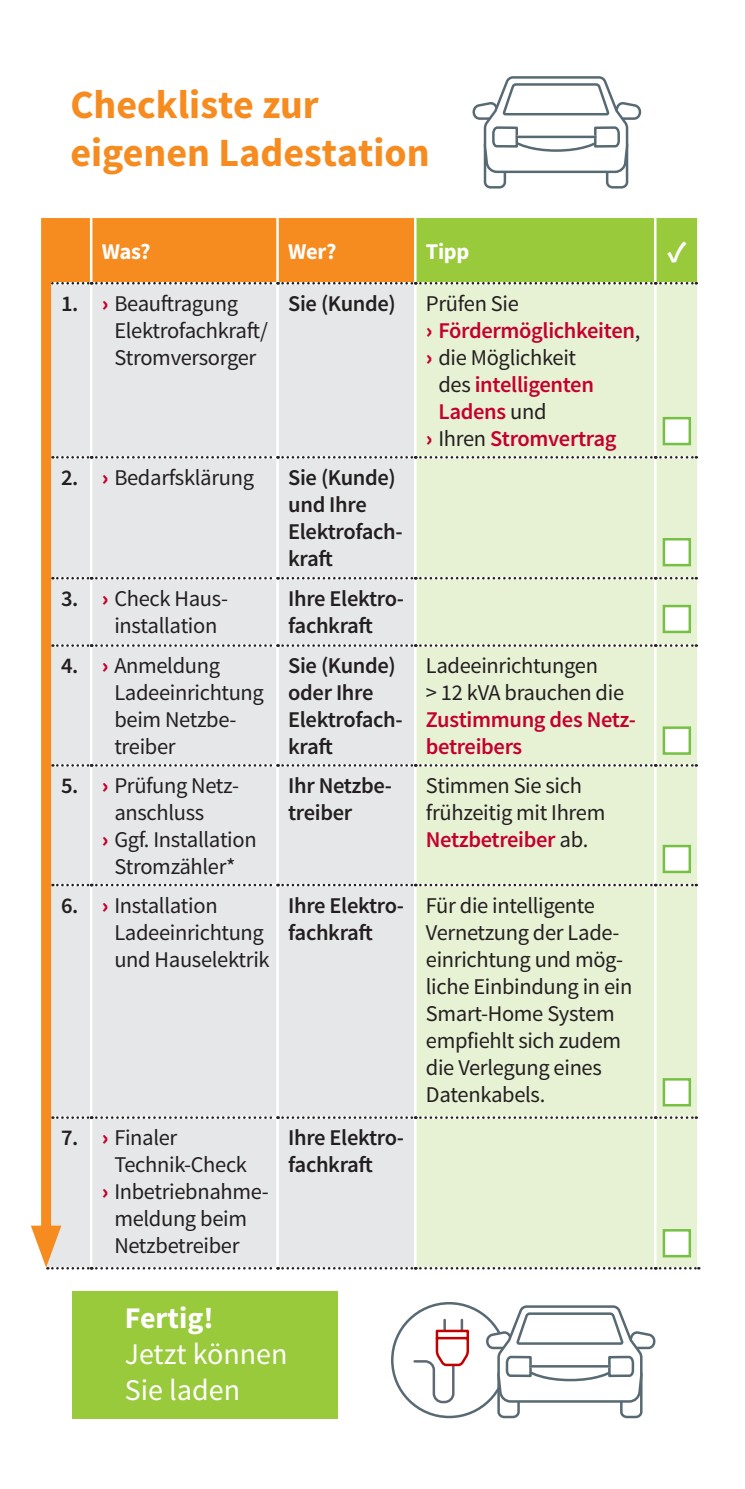
<style>
.page{position:relative;width:745px;height:1489px;background:#fff}
.page>*{position:absolute;margin:0;border:0;box-sizing:border-box;transform-origin:0 0}
.Copy{font:700 40px "Source Sans Pro";color:#f68b1f}
.Copy-2{font:30px "Source Sans Pro";color:#fff}
.Copy-3{font:700 30px "Source Sans Pro";color:#fff}
.Copy-4{font:22.5px/27px "Source Sans Pro";letter-spacing:-.015em;color:#231f20}
.Copy-5{font:600 22.5px/27px "Source Sans Pro";letter-spacing:-.015em;color:#231f20}
.Copy-6{font:600 22.5px/27px "Source Sans Pro";letter-spacing:-.015em;color:#c5002e}
.Copy-7{font:700 22.5px "Source Sans Pro";letter-spacing:-.015em;color:#fff}
.s1{font-weight:900;color:#c5002e}
.s2{font-weight:900}
.s3{font-weight:400;color:#231f20}
.s4{font-weight:600;color:#c5002e}
</style>
<div class="page">
<div style="left:72px;top:1290px;width:265px;height:127px;background:#99ca3b"></div>
<div style="left:51px;top:284px;width:363px;height:941px;background:#e6e7e9"></div>
<div style="left:416px;top:284px;width:280px;height:941px;background:#e7f1d4"></div>
<hr style="left:90px;top:284px;width:2px;height:172px;background:#fff">
<hr style="left:276px;top:284px;width:2px;height:172px;background:#fff">
<hr style="left:653px;top:284px;width:3px;height:172px;background:#fff">
<hr style="left:90px;top:458px;width:2px;height:119px;background:#fff">
<hr style="left:276px;top:458px;width:2px;height:119px;background:#fff">
<hr style="left:653px;top:458px;width:3px;height:119px;background:#fff">
<hr style="left:90px;top:579px;width:2px;height:65px;background:#fff">
<hr style="left:276px;top:579px;width:2px;height:65px;background:#fff">
<hr style="left:653px;top:579px;width:3px;height:65px;background:#fff">
<hr style="left:90px;top:646px;width:2px;height:118px;background:#fff">
<hr style="left:276px;top:646px;width:2px;height:118px;background:#fff">
<hr style="left:653px;top:646px;width:3px;height:118px;background:#fff">
<hr style="left:90px;top:766px;width:2px;height:117px;background:#fff">
<hr style="left:276px;top:766px;width:2px;height:117px;background:#fff">
<hr style="left:653px;top:766px;width:3px;height:117px;background:#fff">
<hr style="left:90px;top:886px;width:2px;height:230px;background:#fff">
<hr style="left:276px;top:886px;width:2px;height:230px;background:#fff">
<hr style="left:653px;top:886px;width:3px;height:230px;background:#fff">
<hr style="left:90px;top:1118px;width:2px;height:148px;background:#fff">
<hr style="left:276px;top:1118px;width:2px;height:148px;background:#fff">
<hr style="left:653px;top:1118px;width:3px;height:148px;background:#fff">
<svg style="left:51px;top:218px;width:646px;height:66px;background:#cca731"></svg>
<svg style="left:52px;top:456px;width:644px;height:2px"></svg>
<svg style="left:52px;top:577px;width:644px;height:2px"></svg>
<svg style="left:52px;top:644px;width:644px;height:2px"></svg>
<svg style="left:52px;top:764px;width:644px;height:2px"></svg>
<svg style="left:52px;top:883px;width:644px;height:3px"></svg>
<svg style="left:52px;top:1116px;width:644px;height:2px"></svg>
<div style="left:392px;top:1303px;width:113px;height:113px;background:#fff;border:2px solid #fff;border-radius:50%"></div>
<svg style="left:412px;top:1317px;width:57px;height:87px"></svg>
<svg style="left:483px;top:1305px;width:173px;height:114px"></svg>
<svg style="left:472px;top:76px;width:170px;height:113px"></svg>
<div style="left:41px;top:218px;width:10px;height:1024px;background:#f68b1f"></div>
<svg style="left:31px;top:1225px;width:667px;height:44px;background:#e4e5d9"></svg>
<div style="left:662px;top:417px;width:28px;height:28px;background:#fff;border:2px solid #76c043"></div>
<div style="left:662px;top:538px;width:28px;height:28px;background:#fff;border:2px solid #76c043"></div>
<div style="left:662px;top:604px;width:28px;height:29px;background:#fff;border:2px solid #76c043"></div>
<div style="left:662px;top:726px;width:28px;height:28px;background:#fff;border:2px solid #76c043"></div>
<div style="left:662px;top:844px;width:28px;height:29px;background:#fff;border:2px solid #76c043"></div>
<div style="left:662px;top:1078px;width:28px;height:28px;background:#fff;border:2px solid #76c043"></div>
<div style="left:662px;top:1228px;width:28px;height:29px;background:#fff;border:2px solid #76c043"></div>
<p class="Copy" style="left:70px;top:79px;width:250px">Checkliste zur</p>
<p class="Copy" style="left:70px;top:127px;width:360px">eigenen Ladestation</p>
<p class="Copy-7" style="left:102px;top:237px;width:50px">Was?</p>
<p class="Copy-7" style="left:288px;top:237px;width:50px">Wer?</p>
<p class="Copy-7" style="left:425px;top:237px;width:45px">Tipp</p>
<p class="Copy-3" style="left:666px;top:233px;width:21px">✓</p>
<p class="Copy-5" style="left:61px;top:290px;width:19px">1.</p>
<p class="Copy-4" style="left:114px;top:290px;width:155px;text-indent:-12px"><span class="s1">›</span> Beauftragung<br>Elektrofachkraft/<br>Stromversorger</p>
<p class="Copy-5" style="left:288px;top:290px;width:109px">Sie (Kunde)</p>
<p class="Copy-4" style="left:425px;top:290px;width:94px">Prüfen Sie</p>
<p class="Copy-6" style="left:425px;top:317px;width:216px"><span class="s2">›</span> Fördermöglichkeiten<span class="s3">, </span><span class="s2">›</span> <span class="s3">die Möglichkeit</span></p>
<p class="Copy-6" style="left:438px;top:371px;width:157px"><span class="s3">des</span> intelligenten<br>Ladens <span class="s3">und</span></p>
<p class="Copy-6" style="left:425px;top:425px;width:192px"><span class="s2">›</span> <span class="s3">Ihren</span> Stromvertrag</p>
<p class="Copy-5" style="left:61px;top:464px;width:19px">2.</p>
<p class="Copy-4" style="left:102px;top:464px;width:154px"><span class="s1">›</span> Bedarfsklärung</p>
<p class="Copy-5" style="left:288px;top:464px;width:109px">Sie (Kunde)</p>
<p class="Copy-5" style="left:288px;top:491px;width:80px">und Ihre</p>
<p class="Copy-5" style="left:288px;top:518px;width:116px">Elektrofach&shy;kraft</p>
<p class="Copy-5" style="left:61px;top:585px;width:19px">3.</p>
<p class="Copy-4" style="left:102px;top:585px;width:128px;text-align:center"><span class="s1">›</span> Check Haus&shy;installation</p>
<p class="Copy-5" style="left:288px;top:585px;width:117px">Ihre Elektro&shy;fachkraft</p>
<p class="Copy-5" style="left:61px;top:652px;width:19px">4.</p>
<p class="Copy-4" style="left:114px;top:652px;width:151px;text-indent:-12px"><span class="s1">›</span> Anmeldung<br>Ladeeinrichtung beim Netzbe&shy;treiber</p>
<p class="Copy-5" style="left:288px;top:652px;width:116px">Sie (Kunde) oder Ihre<br>Elektrofach&shy;kraft</p>
<p class="Copy-4" style="left:425px;top:652px;width:173px">Ladeeinrichtungen</p>
<p class="Copy-6" style="left:425px;top:679px;width:211px"><span class="s3">&gt; 12 kVA brauchen die<br></span>Zustimmung des Netz&shy;betreibers</p>
<p class="Copy-5" style="left:61px;top:772px;width:19px">5.</p>
<p class="Copy-4" style="left:114px;top:772px;width:126px;text-indent:-12px"><span class="s1">›</span> Prüfung Netz&shy;anschluss</p>
<p class="Copy-4" style="left:102px;top:826px;width:156px;text-align:center"><span class="s1">›</span> Ggf. Installation<br>Stromzähler*</p>
<p class="Copy-5" style="left:288px;top:772px;width:105px">Ihr Netzbe&shy;treiber</p>
<p class="Copy-4" style="left:425px;top:772px;width:181px">Stimmen Sie sich frühzeitig mit Ihrem<br><span class="s4">Netzbetreiber</span> ab.</p>
<p class="Copy-5" style="left:61px;top:892px;width:19px">6.</p>
<p class="Copy-4" style="left:114px;top:892px;width:157px;text-indent:-12px"><span class="s1">›</span> Installation<br>Ladeeinrichtung und Hauselektrik</p>
<p class="Copy-5" style="left:288px;top:892px;width:117px">Ihre Elektro&shy;fachkraft</p>
<p class="Copy-4" style="left:425px;top:892px;width:208px">Für die intelligente<br>Vernetzung der Lade&shy;einrichtung und mög&shy;liche Einbindung in ein<br>Smart-Home System empfiehlt sich zudem die Verlegung eines<br>Datenkabels.</p>
<p class="Copy-5" style="left:61px;top:1124px;width:19px">7.</p>
<p class="Copy-4" style="left:114px;top:1124px;width:134px;text-indent:-12px"><span class="s1">›</span> Finaler<br>Technik-Check</p>
<p class="Copy-4" style="left:114px;top:1178px;width:156px;text-indent:-12px"><span class="s1">›</span> Inbetriebnahme&shy;meldung beim<br>Netzbetreiber</p>
<p class="Copy-5" style="left:288px;top:1124px;width:117px">Ihre Elektro&shy;fachkraft</p>
<p class="Copy-3" style="left:125px;top:1298px;width:90px">Fertig!</p>
<p class="Copy-2" style="left:125px;top:1335px;width:164px">Jetzt können</p>
<p class="Copy-2" style="left:125px;top:1371px;width:117px">Sie laden</p>
</div>
